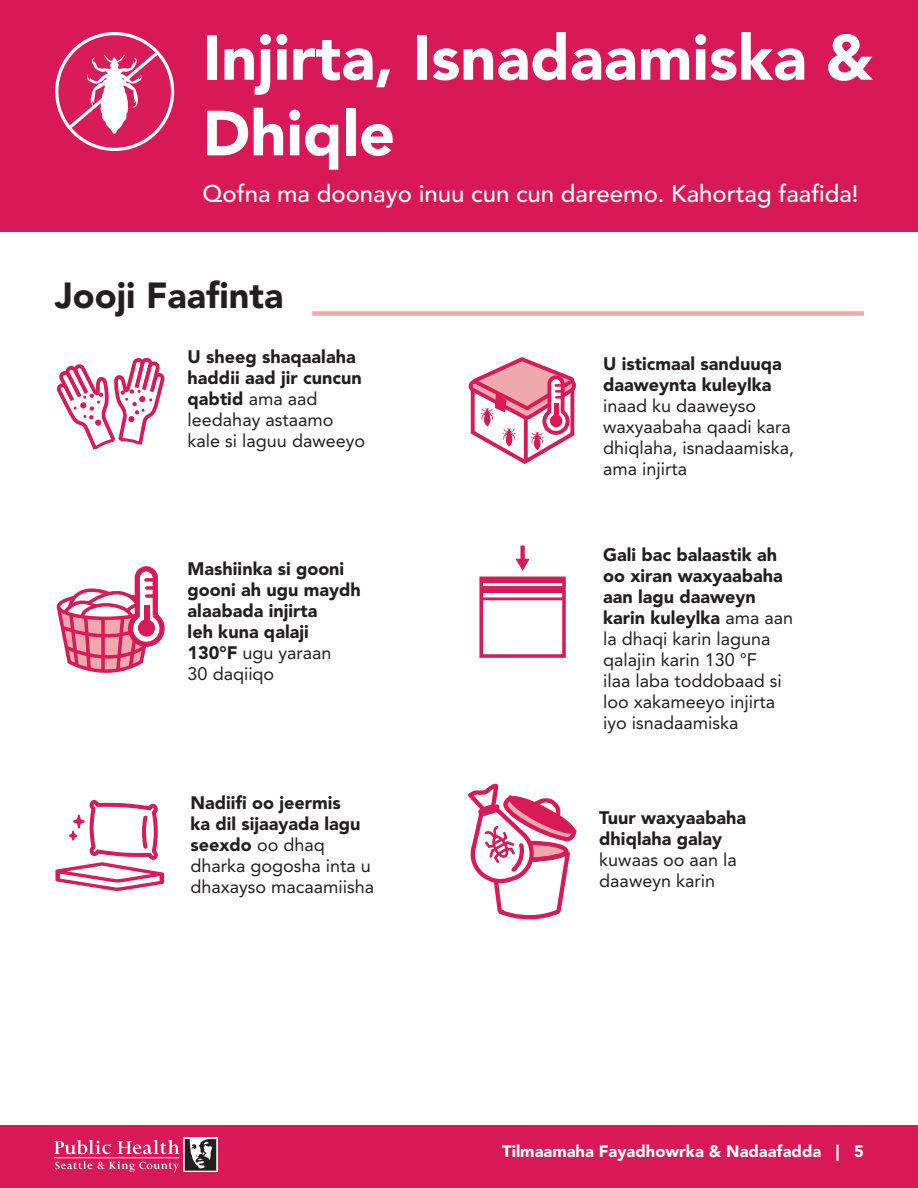
<style>
.page{position:relative;width:918px;height:1188px;background:#fff}
.page>*{position:absolute;margin:0;border:0;box-sizing:border-box;transform-origin:0 0}
.t1{font:900 63px/75.6px "Avenir LT Std";color:#fff}
.t2{font:900 36px "Avenir LT Std";color:#231f20}
.t3{font:500 24px "Avenir LT Std";color:#fff}
.t4{font:18px/21px "Avenir LT Std";color:#231f20}
.t5{font:900 18px/21px "Avenir LT Std";color:#231f20}
.t6{font:900 16.5px "Avenir LT Std";color:#fff}
.s1{font-weight:400}
.s2{font-weight:900}
</style>
<div class="page">
<div style="left:0;top:1125px;width:918px;height:63px;background:#d91858"></div>
<div style="left:184px;top:1138px;width:34px;height:34px;background:#c0bebf"></div>
<svg style="left:55px;top:1161px;width:124px;height:11px"></svg>
<svg style="left:185px;top:1139px;width:31px;height:32px"></svg>
<svg style="left:54px;top:1140px;width:57px;height:14px"></svg>
<svg style="left:117px;top:1140px;width:62px;height:14px"></svg>
<hr style="left:54px;top:1158px;width:125px;height:1px;background:#fff">
<div style="left:0;top:0;width:918px;height:231px;background:#d91858"></div>
<svg style="left:57px;top:34px;width:116px;height:115px"></svg>
<div style="left:55px;top:32px;width:119px;height:119px;border:3px solid #fff;border-radius:50%"></div>
<svg style="left:66px;top:49px;width:95px;height:85px"></svg>
<svg style="left:468px;top:357px;width:108px;height:107px"></svg>
<svg style="left:56px;top:357px;width:109px;height:93px"></svg>
<svg style="left:56px;top:569px;width:109px;height:104px"></svg>
<div style="left:144px;top:605px;width:5px;height:18px;background:#d81b58"></div>
<div style="left:479px;top:577px;width:87px;height:81px;border:4px solid #d81b58"></div>
<div style="left:481px;top:578px;width:83px;height:15px;background:#d81b58"></div>
<hr style="left:483px;top:583px;width:79px;height:3px;background:#fff">
<hr style="left:481px;top:597px;width:83px;height:3px;background:#d81b58">
<div style="left:520px;top:546px;width:5px;height:15px;background:#d81b58"></div>
<svg style="left:516px;top:559px;width:14px;height:12px"></svg>
<div style="left:312px;top:311px;width:552px;height:5px;background:#f0a9ab"></div>
<svg style="left:467px;top:784px;width:110px;height:136px"></svg>
<svg style="left:55px;top:800px;width:110px;height:91px"></svg>
<h1 class="t1" style="left:202px;top:20px;width:672px">Injirta, Isnadaamiska &amp;<br>Dhiqle</h1>
<h3 class="t3" style="left:202px;top:180px;width:657px">Qofna ma doonayo inuu cun cun dareemo. Kahortag faafida!</h3>
<p class="t2" style="left:55px;top:273px;width:230px">Jooji Faafinta</p>
<p class="t5" style="left:188px;top:346px;width:179px">U sheeg shaqaalaha haddii aad jir cuncun qabtid <span class="s1">ama aad leedahay astaamo kale si laguu daweeyo</span></p>
<p class="t5" style="left:188px;top:558px;width:175px">Mashiinka si gooni gooni ah ugu maydh alaabada injirta<br>leh kuna qalaji<br>130°F <span class="s1">ugu yaraan<br>30 daqiiqo</span></p>
<p class="t4" style="left:190px;top:793px;width:185px"><span class="s2">Nadiifi oo jeermis<br>ka dil sijaayada lagu seexdo</span> oo dhaq dharka gogosha inta u dhaxayso macaamiisha</p>
<p class="t4" style="left:603px;top:353px;width:193px"><span class="s2">U isticmaal sanduuqa daaweynta kuleylka </span>inaad ku daaweyso waxyaabaha qaadi kara dhiqlaha, isnadaamiska, ama injirta</p>
<p class="t4" style="left:603px;top:544px;width:192px"><span class="s2">Gali bac balaastik ah oo xiran waxyaabaha aan lagu daaweyn karin kuleylka</span> ama aan la dhaqi karin laguna qalajin karin 130 °F<br>ilaa laba toddobaad si loo xakameeyo injirta iyo isnadaamiska</p>
<p class="t5" style="left:599px;top:808px;width:149px">Tuur waxyaabaha dhiqlaha galay <span class="s1">kuwaas oo aan la daaweyn karin</span></p>
<p class="t6" style="left:502px;top:1141px;width:363px">Tilmaamaha Fayadhowrka &amp; Nadaafadda | 5</p>
</div>
